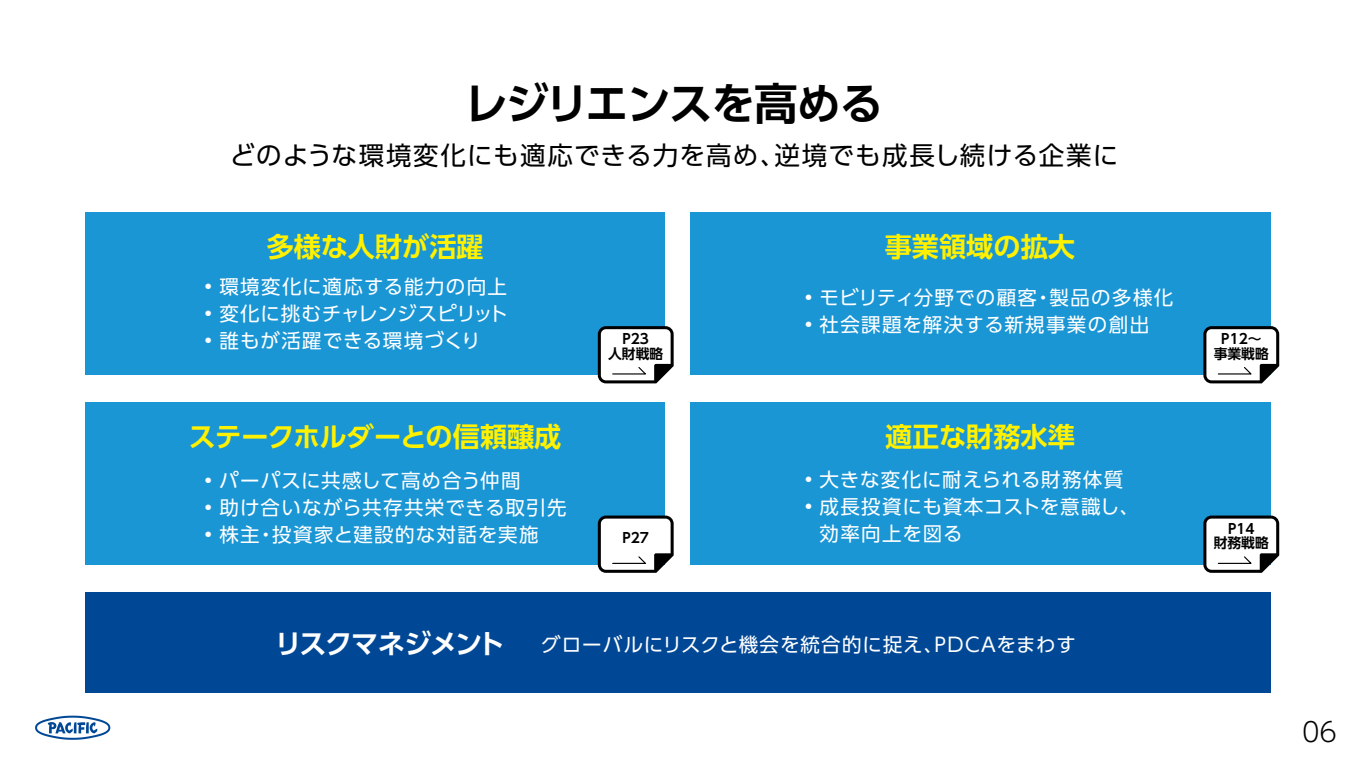
<style>
.page{position:relative;width:1361px;height:766px;background:#fff}
.page>*{position:absolute;margin:0;border:0;box-sizing:border-box;transform-origin:0 0}
.t1{font:700 43.5px "UD Shin Go Pro De";letter-spacing:-.035em;color:#000}
.t2{font:700 27.15px "UD Shin Go Pro De";color:#fff100}
.t3{font:700 27.15px "UD Shin Go Pro De";letter-spacing:-.02em;color:#fff100}
.t4{font:700 27.15px "UD Shin Go Pro De";letter-spacing:-.05em;color:#fff}
.t5{font:300 26.55px "UD Shin Go Pro";color:#000}
.t6{font:25.5px "UD Shin Go Pro";letter-spacing:.045em;color:#000}
.t7{font:19.5px/27px "UD Shin Go Pro";letter-spacing:.055em;color:#fff}
.t8{font:19.5px "UD Shin Go Pro";letter-spacing:.005em;color:#fff}
.t9{font:700 13.8px/15px "UD Shin Go Pro De";color:#000;text-align:center}
</style>
<div class="page">
<div style="left:85px;top:212px;width:580px;height:163px;background:#1a96d5"></div>
<div style="left:690px;top:212px;width:580px;height:163px;background:#1a96d5"></div>
<div style="left:85px;top:402px;width:580px;height:162px;background:#1a96d5"></div>
<div style="left:85px;top:591px;width:1185px;height:101px;background:#004896"></div>
<div style="left:690px;top:402px;width:580px;height:162px;background:#1a96d5"></div>
<svg style="left:598px;top:326px;width:75px;height:57px;background:#cacacb"></svg>
<svg style="left:1203px;top:326px;width:76px;height:57px;background:#c8c9ca"></svg>
<svg style="left:598px;top:515px;width:75px;height:57px;background:#cacbcc"></svg>
<svg style="left:1203px;top:515px;width:76px;height:57px;background:#c8cacb"></svg>
<svg style="left:35px;top:715px;width:75px;height:24px"></svg>
<h1 class="t1" style="left:464px;top:68px;width:420px">レジリエンスを高める</h1>
<h3 class="t6" style="left:230px;top:135px;width:890px">どのような環境変化にも適応できる力を高め、逆境でも成長し続ける企業に</h3>
<h2 class="t2" style="left:267px;top:225px;width:218px">多様な人財が活躍</h2>
<p class="t7" style="left:204px;top:272px;width:304px">• 環境変化に適応する能力の向上</p>
<p class="t8" style="left:204px;top:297px;width:305px">• 変化に挑むチャレンジスピリット</p>
<p class="t7" style="left:204px;top:326px;width:278px">• 誰もが活躍できる環境づくり</p>
<h2 class="t3" style="left:189px;top:415px;width:374px">ステークホルダーとの信頼醸成</h2>
<p class="t7" style="left:204px;top:466px;width:318px">• パーパスに共感して高め合う仲間</p>
<p class="t7" style="left:204px;top:493px;width:364px">• 助け合いながら共存共栄できる取引先</p>
<p class="t7" style="left:204px;top:520px;width:336px">• 株主・投資家と建設的な対話を実施</p>
<h2 class="t2" style="left:885px;top:225px;width:192px">事業領域の拡大</h2>
<p class="t7" style="left:804px;top:283px;width:370px">• モビリティ分野での顧客・製品の多様化</p>
<p class="t7" style="left:804px;top:310px;width:346px">• 社会課題を解決する新規事業の創出</p>
<p class="t9" style="left:608px;top:331px;width:57px">P23<br>人財戦略</p>
<p class="t9" style="left:1213px;top:331px;width:57px">P12～事業戦略</p>
<h2 class="t2" style="left:885px;top:415px;width:191px">適正な財務水準</h2>
<p class="t7" style="left:804px;top:465px;width:320px">• 大きな変化に耐えられる財務体質</p>
<p class="t7" style="left:819px;top:492px;width:321px;text-indent:-15px">• 成長投資にも資本コストを意識し、効率向上を図る</p>
<p class="t9" style="left:622px;top:530px;width:28px">P27</p>
<p class="t9" style="left:1213px;top:520px;width:57px">P14<br>財務戦略</p>
<h2 class="t4" style="left:275px;top:621px;width:231px">リスクマネジメント</h2>
<p class="t7" style="left:541px;top:630px;width:536px">グローバルにリスクと機会を統合的に捉え、PDCAをまわす</p>
<h3 class="t5" style="left:1302px;top:709px;width:37px">06</h3>
</div>
